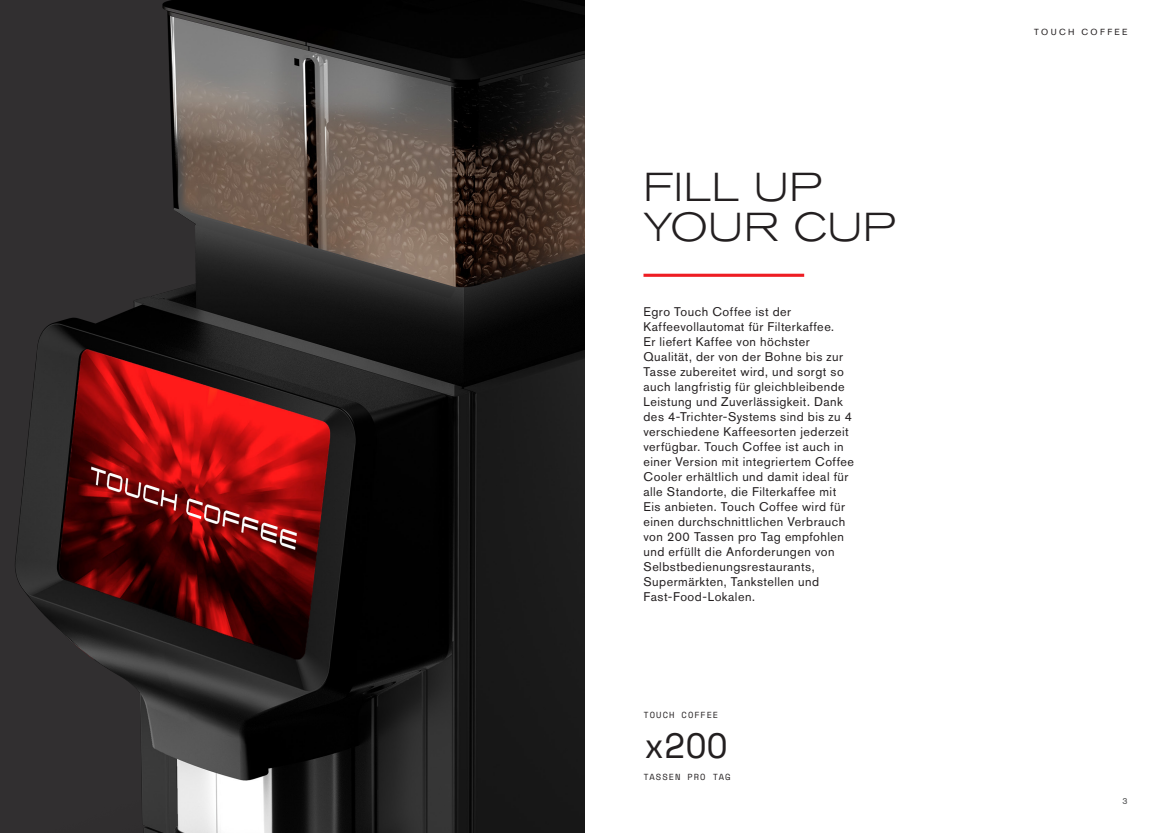
<style>
.page{position:relative;width:1170px;height:833px;background:#fff}
.page>*{position:absolute;margin:0;border:0;box-sizing:border-box;transform-origin:0 0}
.Titles_Black{font:300 expanded 40px "Akzidenz Grotesk BQ";letter-spacing:.02em;color:#231f20}
.NUMBERS{font:35px "Space Mono";color:#231f20}
.Body_Copy{font:12.5px/15px "Akzidenz Grotesk BQ";letter-spacing:.035em;color:#231f20}
.NUMBERS-2{font:8.75px "Space Mono";letter-spacing:.115em;color:#231f20}
.Details_Grey{font:8.75px "Akzidenz Grotesk BQ";letter-spacing:.275em;color:#231f20}
.Details{font:8.75px "Akzidenz Grotesk BQ";color:#4b4c4d}
</style>
<div class="page">
<img style="left:0;top:0;width:585px;height:833px">
<hr style="left:643px;top:274px;width:161px;height:3px;background:#ee1d23">
<p class="Titles_Black" style="left:643px;top:165px;width:180px">FILL UP</p>
<p class="Titles_Black" style="left:643px;top:205px;width:254px">YOUR CUP</p>
<p class="Body_Copy" style="left:643px;top:303px;width:212px">Egro Touch Coffee ist der Kaffeevollautomat für Filterkaffee.<br>Er liefert Kaffee von höchster Qualität, der von der Bohne bis zur Tasse zubereitet wird, und sorgt so auch langfristig für gleichbleibende Leistung und Zuverlässigkeit. Dank des 4-Trichter-Systems sind bis zu 4 verschiedene Kaffeesorten jederzeit verfügbar. Touch Coffee ist auch in einer Version mit integriertem Coffee Cooler erhältlich und damit ideal für alle Standorte, die Filterkaffee mit Eis anbieten. Touch Coffee wird für einen durchschnittlichen Verbrauch von 200 Tassen pro Tag empfohlen und erfüllt die Anforderungen von Selbstbedienungsrestaurants, Supermärkten, Tankstellen und Fast-Food-Lokalen.</p>
<p class="NUMBERS-2" style="left:643px;top:708px;width:76px">TOUCH COFFEE</p>
<p class="NUMBERS" style="left:643px;top:720px;width:86px">x2OO</p>
<p class="NUMBERS-2" style="left:643px;top:771px;width:88px">TASSEN PRO TAG</p>
<p class="Details_Grey" style="left:1034px;top:26px;width:95px">TOUCH COFFEE</p>
<p class="Details" style="left:1122px;top:796px;width:7px">3</p>
</div>
